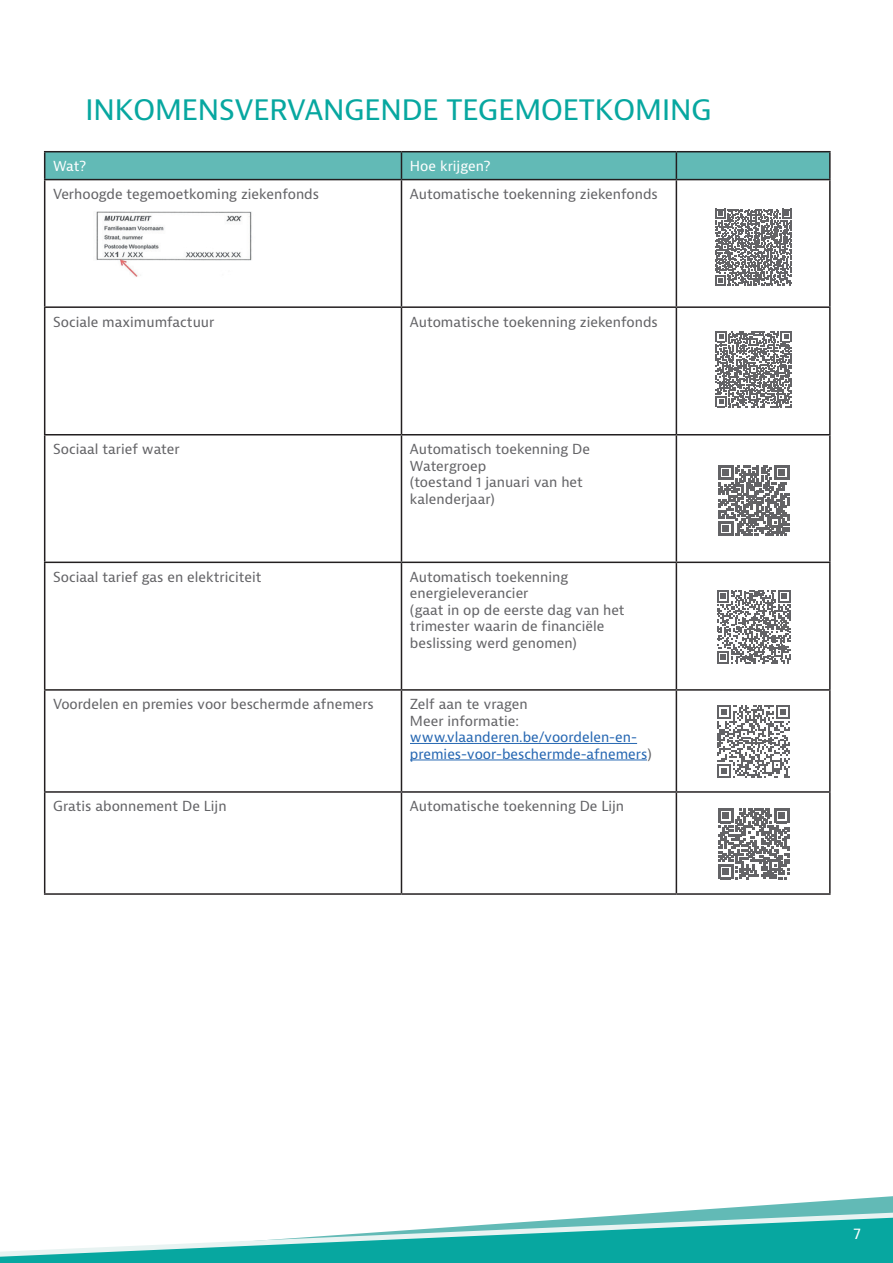
<style>
.page{position:relative;width:893px;height:1263px;background:#fff}
.page>*{position:absolute;margin:0;border:0;box-sizing:border-box;transform-origin:0 0}
.t1{font:30px "Bernina Sans";letter-spacing:-.025em;color:#07a7a0}
.t2{font:15px "Bernina Sans";color:#fff}
.t3{font:13.5px/16.5px "Bernina Sans";color:#636366}
.t4{font:13.5px/16.5px "Bernina Sans";color:#2667b2}
.t5{font:13.5px "Bernina Sans";color:#fff}
.s1{color:#636366}
</style>
<div class="page">
<svg style="left:668px;top:1196px;width:225px;height:16px"></svg>
<svg style="left:611px;top:1212px;width:282px;height:4px"></svg>
<svg style="left:0;top:1216px;width:893px;height:47px"></svg>
<hr style="left:44px;top:151px;width:357px;height:1px;background:#231f20">
<hr style="left:401px;top:151px;width:275px;height:1px;background:#231f20">
<hr style="left:676px;top:151px;width:155px;height:1px;background:#231f20">
<svg style="left:44px;top:152px;width:785px;height:27px;background:#60b5b1"></svg>
<hr style="left:829px;top:152px;width:2px;height:27px;background:#231f20">
<hr style="left:44px;top:179px;width:357px;height:1px;background:#231f20">
<hr style="left:44px;top:180px;width:1px;height:126px;background:#231f20">
<hr style="left:401px;top:179px;width:275px;height:1px;background:#231f20">
<hr style="left:401px;top:180px;width:1px;height:126px;background:#231f20">
<hr style="left:676px;top:179px;width:155px;height:1px;background:#231f20">
<hr style="left:676px;top:180px;width:1px;height:126px;background:#231f20">
<hr style="left:829px;top:180px;width:2px;height:126px;background:#231f20">
<hr style="left:44px;top:306px;width:357px;height:2px;background:#231f20">
<hr style="left:44px;top:308px;width:1px;height:126px;background:#231f20">
<hr style="left:401px;top:306px;width:275px;height:2px;background:#231f20">
<hr style="left:401px;top:308px;width:1px;height:126px;background:#231f20">
<hr style="left:676px;top:306px;width:155px;height:2px;background:#231f20">
<hr style="left:676px;top:308px;width:1px;height:126px;background:#231f20">
<hr style="left:829px;top:308px;width:2px;height:126px;background:#231f20">
<hr style="left:44px;top:434px;width:357px;height:1px;background:#231f20">
<hr style="left:44px;top:435px;width:1px;height:127px;background:#231f20">
<hr style="left:401px;top:434px;width:275px;height:1px;background:#231f20">
<hr style="left:401px;top:435px;width:1px;height:127px;background:#231f20">
<hr style="left:676px;top:434px;width:155px;height:1px;background:#231f20">
<hr style="left:676px;top:435px;width:1px;height:127px;background:#231f20">
<hr style="left:829px;top:435px;width:2px;height:127px;background:#231f20">
<hr style="left:44px;top:562px;width:357px;height:1px;background:#231f20">
<hr style="left:44px;top:563px;width:1px;height:126px;background:#231f20">
<hr style="left:401px;top:562px;width:275px;height:1px;background:#231f20">
<hr style="left:401px;top:563px;width:1px;height:126px;background:#231f20">
<hr style="left:676px;top:562px;width:155px;height:1px;background:#231f20">
<hr style="left:676px;top:563px;width:1px;height:126px;background:#231f20">
<hr style="left:829px;top:563px;width:2px;height:126px;background:#231f20">
<hr style="left:44px;top:689px;width:357px;height:2px;background:#231f20">
<hr style="left:44px;top:691px;width:1px;height:100px;background:#231f20">
<hr style="left:401px;top:689px;width:275px;height:2px;background:#231f20">
<hr style="left:401px;top:691px;width:1px;height:100px;background:#231f20">
<hr style="left:676px;top:689px;width:155px;height:2px;background:#231f20">
<hr style="left:676px;top:691px;width:1px;height:100px;background:#231f20">
<hr style="left:829px;top:691px;width:2px;height:100px;background:#231f20">
<hr style="left:44px;top:791px;width:357px;height:2px;background:#231f20">
<hr style="left:44px;top:793px;width:1px;height:100px;background:#231f20">
<hr style="left:401px;top:791px;width:275px;height:2px;background:#231f20">
<hr style="left:401px;top:793px;width:1px;height:100px;background:#231f20">
<hr style="left:676px;top:791px;width:155px;height:2px;background:#231f20">
<hr style="left:676px;top:793px;width:1px;height:100px;background:#231f20">
<hr style="left:829px;top:793px;width:2px;height:100px;background:#231f20">
<hr style="left:44px;top:893px;width:357px;height:2px;background:#231f20">
<hr style="left:401px;top:893px;width:275px;height:2px;background:#231f20">
<hr style="left:676px;top:893px;width:155px;height:2px;background:#231f20">
<hr style="left:410px;top:743px;width:227px;height:1px;background:#2667b2">
<hr style="left:410px;top:759px;width:237px;height:1px;background:#2667b2">
<img style="left:96px;top:211px;width:156px;height:66px">
<svg style="left:715px;top:209px;width:77px;height:76px"></svg>
<svg style="left:716px;top:331px;width:75px;height:76px"></svg>
<svg style="left:718px;top:465px;width:71px;height:71px"></svg>
<svg style="left:717px;top:590px;width:73px;height:74px"></svg>
<svg style="left:717px;top:705px;width:73px;height:73px"></svg>
<svg style="left:718px;top:808px;width:71px;height:71px"></svg>
<h1 class="t1" style="left:85px;top:89px;width:628px">INKOMENSVERVANGENDE TEGEMOETKOMING</h1>
<p class="t5" style="left:53px;top:157px;width:35px">Wat?</p>
<p class="t5" style="left:410px;top:157px;width:82px">Hoe krijgen?</p>
<p class="t3" style="left:53px;top:186px;width:267px">Verhoogde tegemoetkoming ziekenfonds</p>
<p class="t3" style="left:410px;top:186px;width:249px">Automatische toekenning ziekenfonds</p>
<p class="t3" style="left:53px;top:314px;width:163px">Sociale maximumfactuur</p>
<p class="t3" style="left:410px;top:314px;width:249px">Automatische toekenning ziekenfonds</p>
<p class="t3" style="left:53px;top:441px;width:128px">Sociaal tarief water</p>
<p class="t3" style="left:410px;top:441px;width:181px">Automatisch toekenning De<br>Watergroep<br>(toestand 1 januari van het kalenderjaar)</p>
<p class="t3" style="left:53px;top:569px;width:210px">Sociaal tarief gas en elektriciteit</p>
<p class="t3" style="left:410px;top:569px;width:216px">Automatisch toekenning energieleverancier<br>(gaat in op de eerste dag van het trimester waarin de financiële beslissing werd genomen)</p>
<p class="t3" style="left:53px;top:696px;width:322px">Voordelen en premies voor beschermde afnemers</p>
<p class="t3" style="left:410px;top:696px;width:119px">Zelf aan te vragen<br>Meer informatie:</p>
<p class="t4" style="left:410px;top:729px;width:243px">www.vlaanderen.be/voordelen-en&shy;premies-voor-beschermde-afnemers<span class="s1">)</span></p>
<p class="t3" style="left:53px;top:798px;width:175px">Gratis abonnement De Lijn</p>
<p class="t3" style="left:410px;top:798px;width:216px">Automatische toekenning De Lijn</p>
<p class="t2" style="left:854px;top:1224px;width:9px">7</p>
</div>
